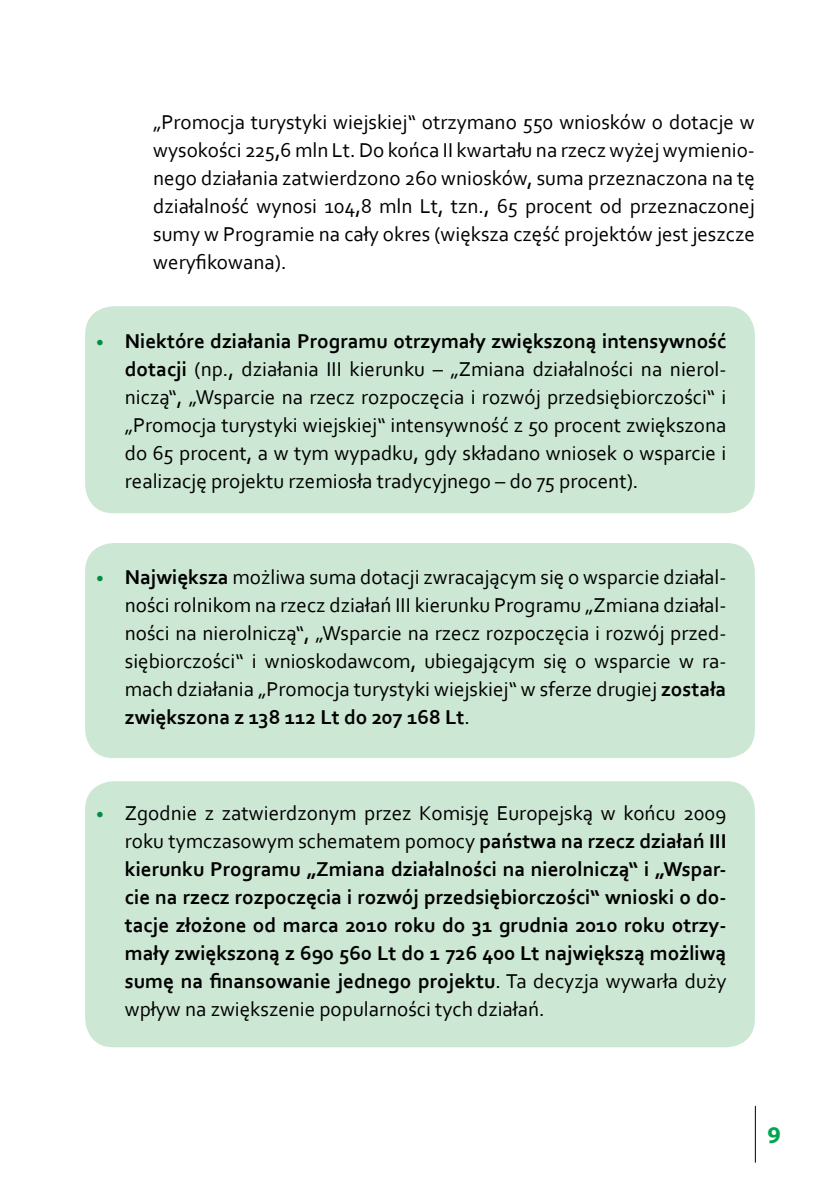
<style>
.page{position:relative;width:840px;height:1191px;background:#fff}
.page>*{position:absolute;margin:0;border:0;box-sizing:border-box;transform-origin:0 0}
.t1{font:700 24px "Myriad Pro";color:#00a651}
.t2{font:21px/28px "Corbel";color:#000;text-align:justify}
.t3{font:700 21px/28px "Corbel";color:#000;text-align:justify}
.s1{color:#fff}
.s2{font-family:"Myriad Pro";font-weight:700;color:#008c44}
.s3{font-weight:700}
.s4{font-family:"Myriad Pro";color:#008c44}
.s5{font-weight:400}
</style>
<div class="page">
<hr style="left:754px;top:1106px;width:1px;height:56px;background:#000">
<div style="left:85px;top:781px;width:669px;height:266px;background:#cce7d3;border-radius:28px"></div>
<div style="left:85px;top:543px;width:669px;height:215px;background:#cce7d3;border-radius:28px"></div>
<div style="left:85px;top:306px;width:669px;height:207px;background:#cce7d3;border-radius:28px"></div>
<p class="t2" style="left:153px;top:108px;width:602px">„Promocja turystyki wiejskiej“ otrzymano 550 wniosków o dotacje w wysokości 225,6 mln Lt. Do końca II kwartału na rzecz wyżej wymienio&shy;nego działania zatwierdzono 260 wniosków, suma przeznaczona na tę działalność wynosi 104,8 mln Lt, tzn., 65 procent od przeznaczonej sumy w Programie na cały okres (większa część projektów jest jeszcze weryfikowana). <span class="s1">T6</span></p>
<p class="t2" style="left:125px;top:327px;width:602px;text-indent:-28px"><span class="s2">•</span> <span class="s3">Niektóre działania Programu otrzymały zwiększoną intensywność dotacji</span> (np., działania III kierunku – „Zmiana działalności na nierol&shy;niczą“, „Wsparcie na rzecz rozpoczęcia i rozwój przedsiębiorczości“ i „Promocja turystyki wiejskiej“ intensywność z 50 procent zwiększona do 65 procent, a w tym wypadku, gdy składano wniosek o wsparcie i realizację projektu rzemiosła tradycyjnego – do 75 procent).</p>
<p class="t2" style="left:125px;top:563px;width:602px;text-indent:-28px"><span class="s2">•</span> <span class="s3">Największa</span> możliwa suma dotacji zwracającym się o wsparcie działal&shy;ności rolnikom na rzecz działań III kierunku Programu „Zmiana działal&shy;ności na nierolniczą“, „Wsparcie na rzecz rozpoczęcia i rozwój przed&shy;siębiorczości“ i wnioskodawcom, ubiegającym się o wsparcie w ra&shy;mach działania „Promocja turystyki wiejskiej“ w sferze drugiej <span class="s3">została zwiększona z 138 112 Lt do 207 168 Lt</span>.</p>
<p class="t3" style="left:125px;top:799px;width:602px;text-indent:-28px"><span class="s4">•</span> <span class="s5">Zgodnie z zatwierdzonym przez Komisję Europejską w końcu 2009 roku tymczasowym schematem pomocy</span> państwa na rzecz działań III kierunku Programu „Zmiana działalności na nierolniczą“ i „Wspar&shy;cie na rzecz rozpoczęcia i rozwój przedsiębiorczości“ wnioski o do&shy;tacje złożone od marca 2010 roku do 31 grudnia 2010 roku otrzy&shy;mały zwiększoną z 690 560 Lt do 1 726 400 Lt największą możliwą sumę na finansowanie jednego projektu<span class="s5">. Ta decyzja wywarła duży wpływ na zwiększenie popularności tych działań.</span></p>
<p class="t1" style="left:767px;top:1119px;width:15px">9</p>
</div>
